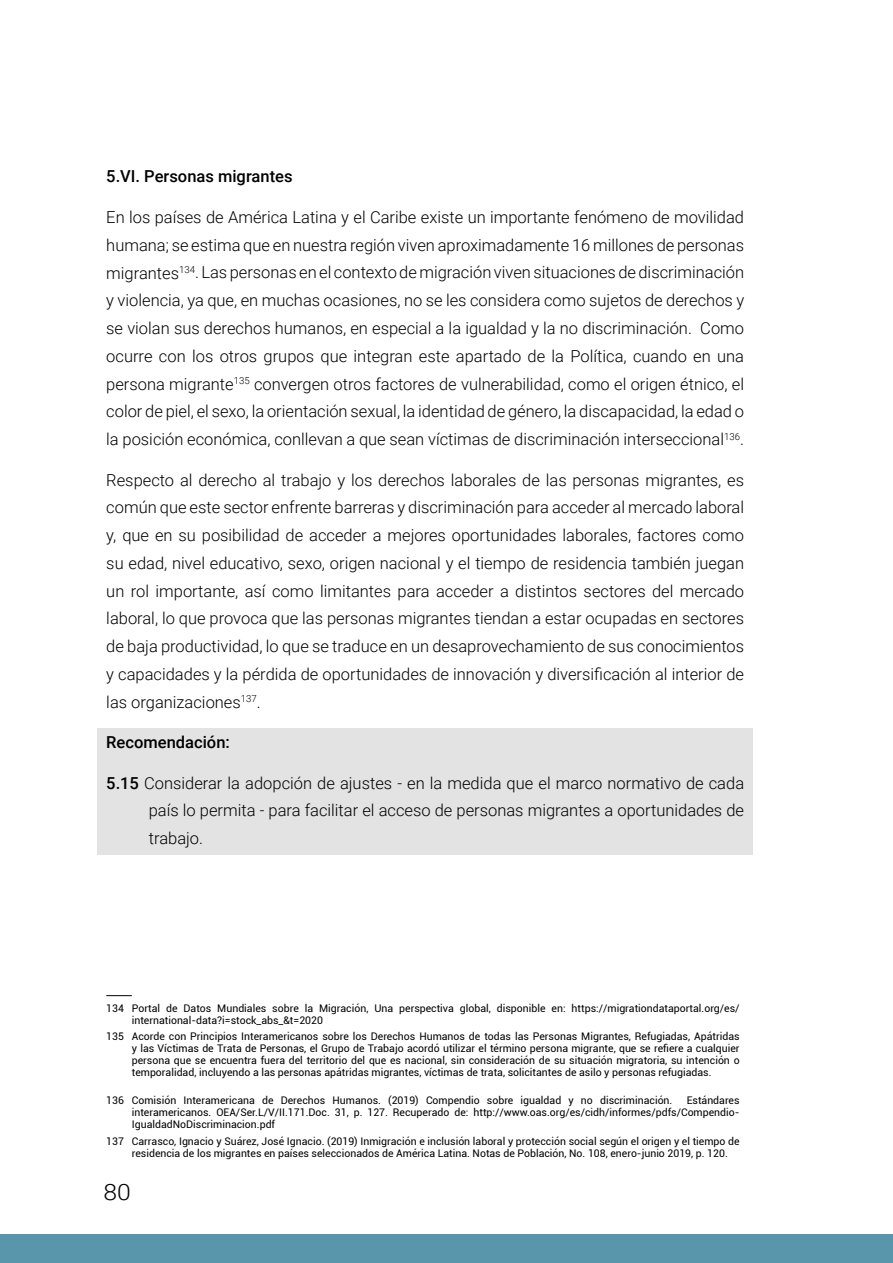
<style>
.page{position:relative;width:893px;height:1263px;background:#fff}
.page>*{position:absolute;margin:0;border:0;box-sizing:border-box;transform-origin:0 0}
.t1{font:300 22.5px "Roboto";color:#000;scale:1.1 1}
.t2{font:300 16.5px/27.8px "Roboto";color:#000;text-align:justify}
.t3{font:500 16.5px "Roboto";color:#000}
.t4{font:10.5px/12px "Roboto";color:#000}
.s1{font-weight:500}
</style>
<div class="page">
<div style="left:97px;top:728px;width:656px;height:127px;background:#e3e3e3"></div>
<svg style="left:106px;top:995px;width:26px;height:1px"></svg>
<div style="left:0;top:1234px;width:893px;height:29px;background:#5996ab"></div>
<p class="t3" style="left:106px;top:165px;width:188px">5.VI. Personas migrantes</p>
<p class="t2" style="left:106px;top:203px;width:639px">En los países de América Latina y el Caribe existe un importante fenómeno de movilidad humana; se estima que en nuestra región viven aproximadamente 16 millones de personas migrantes<sup>134</sup>. Las personas en el contexto de migración viven situaciones de discriminación y violencia, ya que, en muchas ocasiones, no se les considera como sujetos de derechos y se violan sus derechos humanos, en especial a la igualdad y la no discriminación. Como ocurre con los otros grupos que integran este apartado de la Política, cuando en una persona migrante<sup>135</sup> convergen otros factores de vulnerabilidad, como el origen étnico, el color de piel, el sexo, la orientación sexual, la identidad de género, la discapacidad, la edad o la posición económica, conllevan a que sean víctimas de discriminación interseccional<sup>136</sup>.</p>
<p class="t2" style="left:106px;top:465px;width:639px">Respecto al derecho al trabajo y los derechos laborales de las personas migrantes, es común que este sector enfrente barreras y discriminación para acceder al mercado laboral y, que en su posibilidad de acceder a mejores oportunidades laborales, factores como su edad, nivel educativo, sexo, origen nacional y el tiempo de residencia también juegan un rol importante, así como limitantes para acceder a distintos sectores del mercado laboral, lo que provoca que las personas migrantes tiendan a estar ocupadas en sectores de baja productividad, lo que se traduce en un desaprovechamiento de sus conocimientos y capacidades y la pérdida de oportunidades de innovación y diversificación al interior de las organizaciones<sup>137</sup>.</p>
<p class="t3" style="left:106px;top:731px;width:125px">Recomendación:</p>
<p class="t2" style="left:149px;top:768px;width:597px;text-indent:-43px"><span class="s1">5.15</span> Considerar la adopción de ajustes - en la medida que el marco normativo de cada país lo permita - para facilitar el acceso de personas migrantes a oportunidades de trabajo.</p>
<p class="t4" style="left:132px;top:1002px;width:609px;text-indent:-26px">134 Portal de Datos Mundiales sobre la Migración, Una perspectiva global, disponible en: https://migrationdataportal.org/es/ international-data?i=stock_abs_&amp;t=2020</p>
<p class="t4" style="left:132px;top:1030px;width:609px;text-align:justify;text-indent:-26px">135 Acorde con Principios Interamericanos sobre los Derechos Humanos de todas las Personas Migrantes, Refugiadas, Apátridas y las Víctimas de Trata de Personas, el Grupo de Trabajo acordó utilizar el término persona migrante, que se refiere a cualquier persona que se encuentra fuera del territorio del que es nacional, sin consideración de su situación migratoria, su intención o temporalidad, incluyendo a las personas apátridas migrantes, víctimas de trata, solicitantes de asilo y personas refugiadas.</p>
<p class="t4" style="left:106px;top:1094px;width:568px">136 Comisión Interamericana de Derechos Humanos. (2019) Compendio sobre igualdad y no discriminación.</p>
<p class="t4" style="left:132px;top:1094px;width:609px;text-align:justify;text-indent:555px">Estándares interamericanos. OEA/Ser.L/V/II.171.Doc. 31, p. 127. Recuperado de: http://www.oas.org/es/cidh/informes/pdfs/Compendio-IgualdadNoDiscriminacion.pdf</p>
<p class="t4" style="left:132px;top:1134px;width:609px;text-indent:-26px">137 Carrasco, Ignacio y Suárez, José Ignacio. (2019) Inmigración e inclusión laboral y protección social según el origen y el tiempo de residencia de los migrantes en países seleccionados de América Latina. Notas de Población, No. 108, enero-junio 2019, p. 120.</p>
<h1 class="t1" style="left:103px;top:1176px;width:26px">80</h1>
</div>
